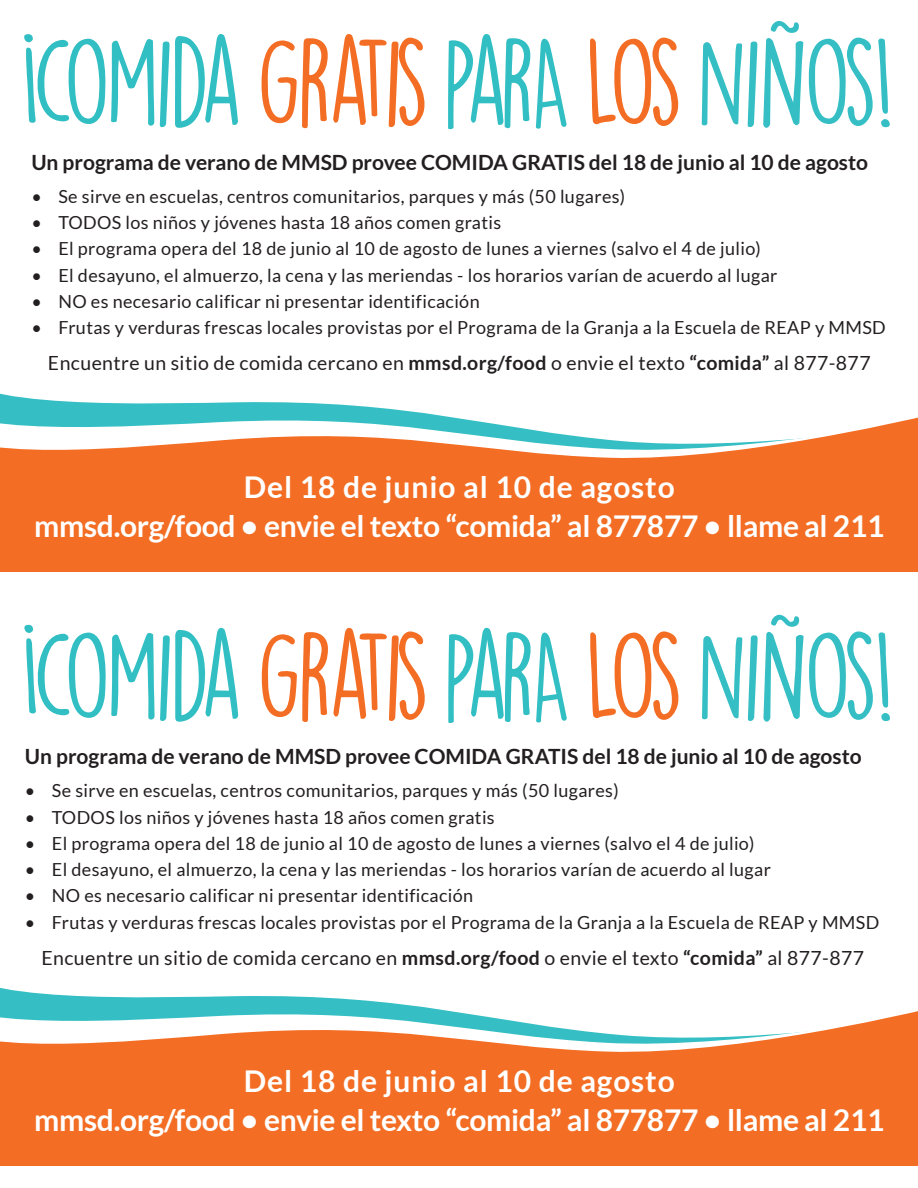
<style>
.page{position:relative;width:918px;height:1188px;background:#fff}
.page>*{position:absolute;margin:0;border:0;box-sizing:border-box;transform-origin:0 0}
.t1{font:109.5px "DK Lemon Yellow Sun";letter-spacing:-.09em;color:#32bfc3}
.t2{font:700 30px "Lato";letter-spacing:-.01em;color:#fff}
.t3{font:700 30px "Lato";letter-spacing:.03em;color:#fff}
.t4{font:700 21px "Lato";color:#231f20}
.t5{font:19.5px "Lato";letter-spacing:.02em;color:#231f20}
.t6{font:18px "Lato";letter-spacing:.02em;color:#231f20}
.s1{color:#f36e24}
.s2{color:#35bfc4}
.s3{font-size:116.7px;color:#35bfc4}
.s4{font-weight:700}
</style>
<div class="page">
<svg style="left:0;top:393px;width:358px;height:13px"></svg>
<svg style="left:0;top:406px;width:918px;height:166px;fill:#f36e24"></svg>
<svg style="left:0;top:987px;width:358px;height:13px"></svg>
<svg style="left:0;top:1000px;width:918px;height:166px;fill:#f36e24"></svg>
<p class="t1" style="left:32px;top:16px;width:865px">COMIDA <span class="s1">GRATIS</span> PARA <span class="s1">LOS</span> <span class="s2">NI</span><span class="s3">Ñ</span><span class="s2">OS!</span></p>
<p class="t4" style="left:31px;top:150px;width:838px">Un programa de verano de MMSD provee COMIDA GRATIS del 18 de junio al 10 de agosto</p>
<p class="t6" style="left:31px;top:186px;width:596px">• Se sirve en escuelas, centros comunitarios, parques y más (50 lugares)</p>
<p class="t6" style="left:31px;top:213px;width:471px">• TODOS los niños y jóvenes hasta 18 años comen gratis</p>
<p class="t6" style="left:31px;top:239px;width:731px">• El programa opera del 18 de junio al 10 de agosto de lunes a viernes (salvo el 4 de julio)</p>
<p class="t6" style="left:31px;top:265px;width:748px">• El desayuno, el almuerzo, la cena y las meriendas - los horarios varían de acuerdo al lugar</p>
<p class="t6" style="left:31px;top:291px;width:450px">• NO es necesario calificar ni presentar identificación</p>
<p class="t6" style="left:31px;top:318px;width:856px">• Frutas y verduras frescas locales provistas por el Programa de la Granja a la Escuela de REAP y MMSD</p>
<p class="t5" style="left:48px;top:352px;width:824px">Encuentre un sitio de comida cercano en <span class="s4">mmsd.org/food</span> o envie el texto <span class="s4">“comida”</span> al 877-877</p>
<p class="t1" style="left:41px;top:145px;width:24px;rotate:-180deg">!</p>
<p class="t3" style="left:244px;top:470px;width:433px">Del 18 de junio al 10 de agosto</p>
<p class="t2" style="left:34px;top:509px;width:852px">mmsd.org/food • envie el texto “comida” al 877877 • llame al 211</p>
<p class="t1" style="left:32px;top:610px;width:865px">COMIDA <span class="s1">GRATIS</span> PARA <span class="s1">LOS</span> <span class="s2">NI</span><span class="s3">Ñ</span><span class="s2">OS!</span></p>
<p class="t1" style="left:41px;top:736px;width:24px;rotate:-180deg">!</p>
<p class="t4" style="left:25px;top:745px;width:838px">Un programa de verano de MMSD provee COMIDA GRATIS del 18 de junio al 10 de agosto</p>
<p class="t6" style="left:25px;top:781px;width:596px">• Se sirve en escuelas, centros comunitarios, parques y más (50 lugares)</p>
<p class="t6" style="left:25px;top:807px;width:471px">• TODOS los niños y jóvenes hasta 18 años comen gratis</p>
<p class="t6" style="left:25px;top:833px;width:731px">• El programa opera del 18 de junio al 10 de agosto de lunes a viernes (salvo el 4 de julio)</p>
<p class="t6" style="left:25px;top:859px;width:748px">• El desayuno, el almuerzo, la cena y las meriendas - los horarios varían de acuerdo al lugar</p>
<p class="t6" style="left:25px;top:886px;width:450px">• NO es necesario calificar ni presentar identificación</p>
<p class="t6" style="left:25px;top:912px;width:856px">• Frutas y verduras frescas locales provistas por el Programa de la Granja a la Escuela de REAP y MMSD</p>
<p class="t5" style="left:41px;top:947px;width:824px">Encuentre un sitio de comida cercano en <span class="s4">mmsd.org/food</span> o envie el texto <span class="s4">“comida”</span> al 877-877</p>
<p class="t3" style="left:244px;top:1064px;width:433px">Del 18 de junio al 10 de agosto</p>
<p class="t2" style="left:34px;top:1103px;width:852px">mmsd.org/food • envie el texto “comida” al 877877 • llame al 211</p>
</div>
